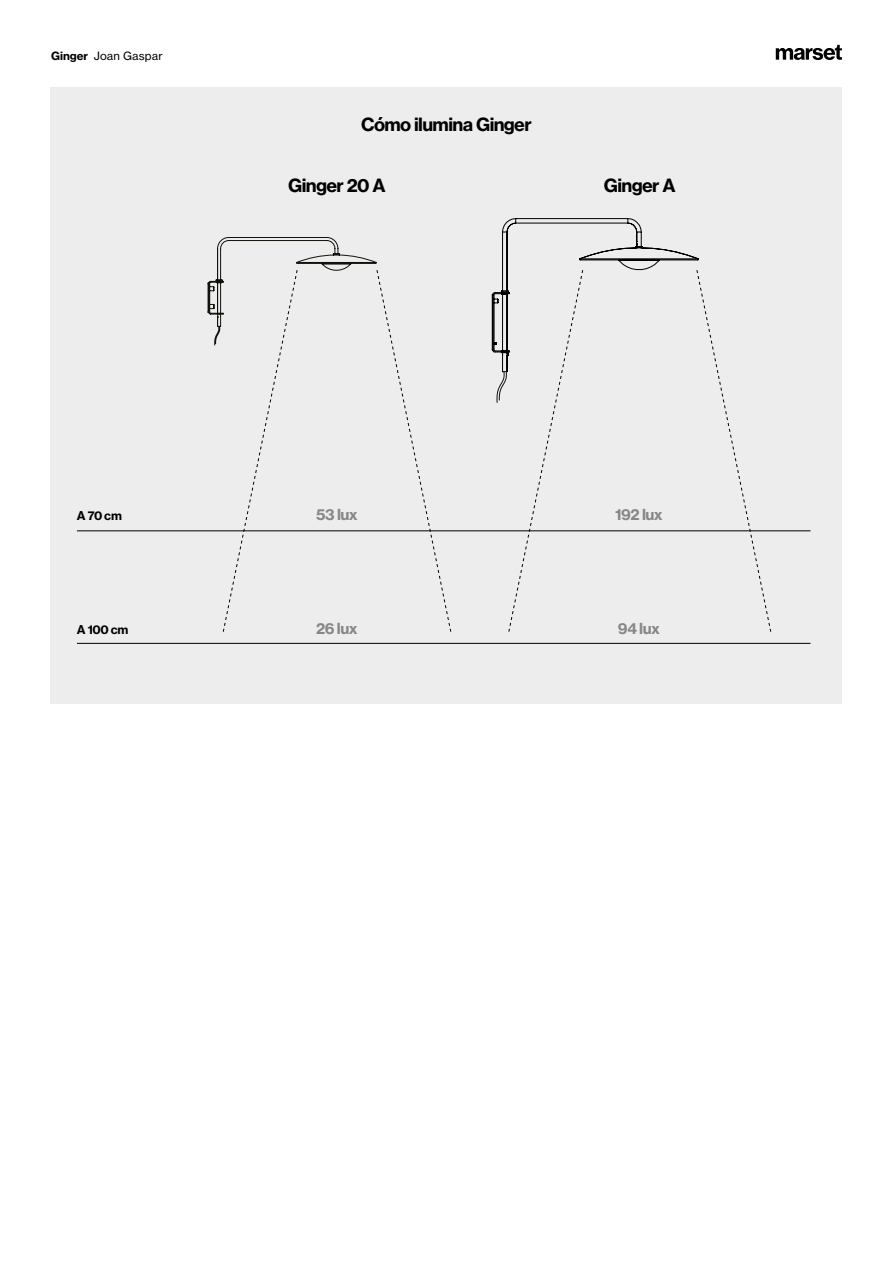
<style>
.page{position:relative;width:893px;height:1263px;background:#fff}
.page>*{position:absolute;margin:0;border:0;box-sizing:border-box;transform-origin:0 0}
.t1{font:18px "N Haas Grotesk TX Pro 75 Bd";letter-spacing:-.035em;color:#000}
.t2{font:15px "N Haas Grotesk TX Pro 75 Bd";letter-spacing:-.035em;color:#878787}
.t3{font:12px "N Haas Grotesk TX Pro 75 Bd";letter-spacing:-.025em;color:#000}
.t4{font:11.25px "N Haas Grotesk TX Pro 55 Rg";letter-spacing:.02em;color:#000}
.s1{font-family:"N Haas Grotesk TX Pro 75 Bd"}
</style>
<div class="page">
<svg style="left:776px;top:45px;width:66px;height:15px"></svg>
<div style="left:51px;top:88px;width:791px;height:616px;background:#ededed"></div>
<hr style="left:77px;top:530px;width:733px;height:1px;background:#000">
<hr style="left:77px;top:643px;width:733px;height:1px;background:#000">
<svg style="left:492px;top:218px;width:280px;height:414px"></svg>
<svg style="left:208px;top:237px;width:244px;height:395px"></svg>
<p class="t4" style="left:51px;top:49px;width:113px"><span class="s1">Ginger</span> Joan Gaspar</p>
<p class="t3" style="left:77px;top:508px;width:46px">A 70 cm</p>
<p class="t3" style="left:77px;top:622px;width:53px">A 100 cm</p>
<p class="t1" style="left:361px;top:113px;width:172px">Cómo ilumina Ginger</p>
<p class="t1" style="left:288px;top:174px;width:99px">Ginger 20 A</p>
<p class="t1" style="left:604px;top:174px;width:73px">Ginger A</p>
<p class="t2" style="left:316px;top:505px;width:43px">53 lux</p>
<p class="t2" style="left:615px;top:505px;width:49px">192 lux</p>
<p class="t2" style="left:316px;top:619px;width:43px">26 lux</p>
<p class="t2" style="left:618px;top:619px;width:44px">94 lux</p>
</div>
